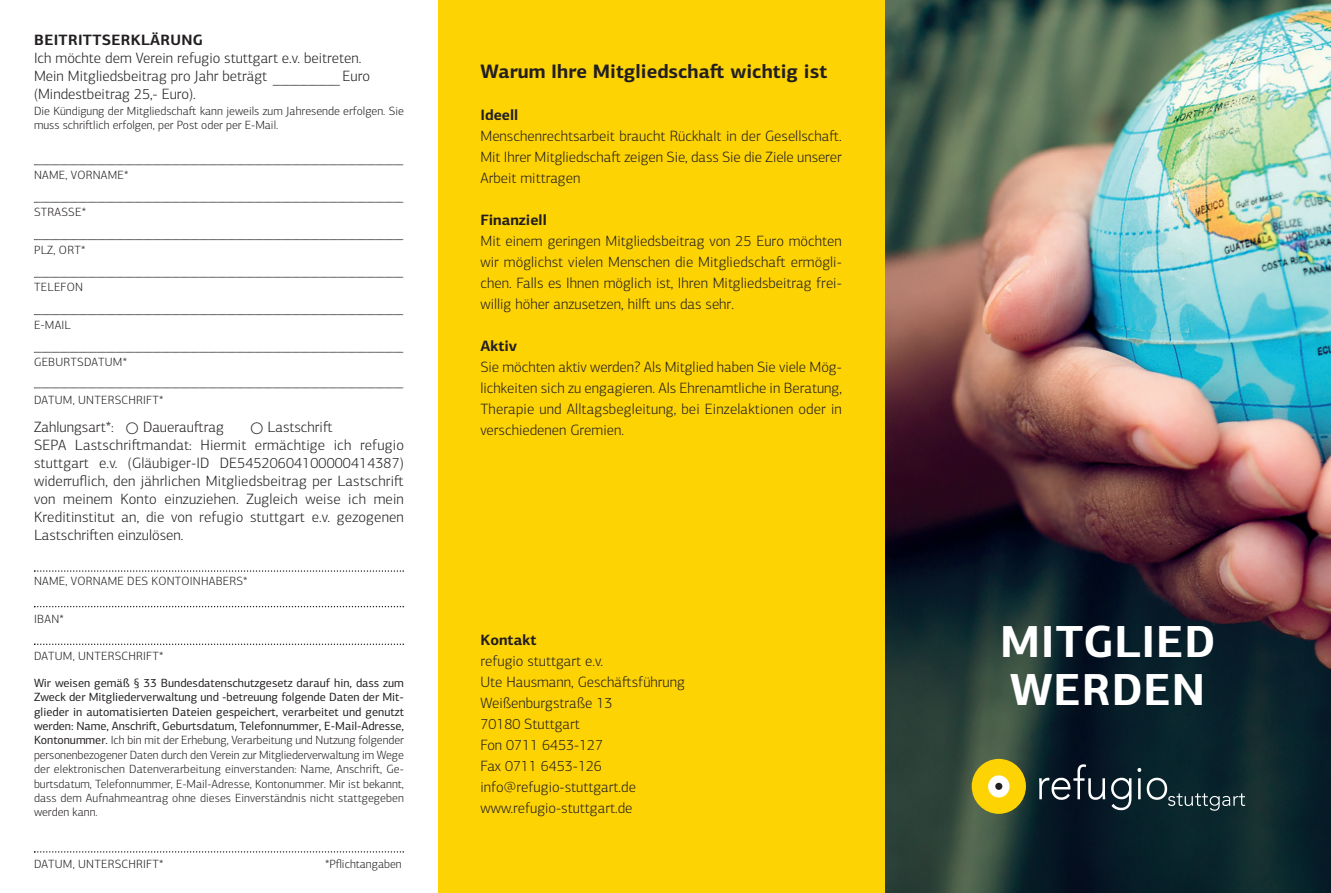
<style>
.page{position:relative;width:1331px;height:893px;background:#fff}
.page>*{position:absolute;margin:0;border:0;box-sizing:border-box;transform-origin:0 0}
.t1{font:700 45px "PF Centro Sans Pro";letter-spacing:.02em;color:#fff}
.t2{font:700 19.5px "PF Centro Sans Pro";color:#231f20}
.t3{font:300 15px/21px "PF Centro Sans Pro";color:#231f20;text-align:justify}
.t4{font:700 15px "PF Centro Sans Pro";color:#231f20}
.t5{font:700 15px "PF Centro Sans Pro";letter-spacing:.02em;color:#231f20}
.t6{font:300 12px/14.4px "PF Centro Sans Pro";letter-spacing:.005em;color:#231f20}
.s1{font-family:"Arial Unicode MS";font-weight:400}
.s2{font-weight:400}
</style>
<div class="page">
<img style="left:884px;top:0;width:447px;height:893px">
<div style="left:438px;top:0;width:446px;height:893px;background:#fed304"></div>
<svg style="left:272px;top:85px;width:69px;height:1px"></svg>
<svg style="left:34px;top:165px;width:369px;height:1px"></svg>
<svg style="left:34px;top:202px;width:370px;height:1px"></svg>
<svg style="left:34px;top:239px;width:370px;height:1px"></svg>
<svg style="left:34px;top:277px;width:370px;height:1px"></svg>
<svg style="left:34px;top:314px;width:370px;height:1px"></svg>
<svg style="left:34px;top:352px;width:370px;height:1px"></svg>
<svg style="left:34px;top:388px;width:369px;height:1px"></svg>
<svg style="left:34px;top:570px;width:370px;height:2px"></svg>
<svg style="left:34px;top:606px;width:370px;height:1px"></svg>
<svg style="left:34px;top:643px;width:370px;height:2px"></svg>
<svg style="left:34px;top:851px;width:370px;height:2px"></svg>
<svg style="left:1039px;top:764px;width:206px;height:47px;background:#263a42"></svg>
<div style="left:972px;top:759px;width:54px;height:55px;background:#fed304;border-radius:50%"></div>
<div style="left:988px;top:775px;width:21px;height:22px;background:#fff;border-radius:50%"></div>
<div style="left:995px;top:783px;width:7px;height:7px;background:#231f20;border-radius:50%"></div>
<p class="t5" style="left:34px;top:35px;width:170px">BEITRITTSERKLÄRUNG</p>
<p class="t3" style="left:34px;top:49px;width:329px">Ich möchte dem Verein refugio stuttgart e.v. beitreten.</p>
<p class="t3" style="left:34px;top:67px;width:235px">Mein Mitgliedsbeitrag pro Jahr beträgt</p>
<p class="t3" style="left:343px;top:67px;width:29px">Euro</p>
<p class="t3" style="left:34px;top:85px;width:163px">(Mindestbeitrag 25,- Euro).</p>
<p class="t6" style="left:34px;top:105px;width:371px">Die Kündigung der Mitgliedschaſt kann jeweils zum Jahresende erfolgen. Sie muss schriſtlich erfolgen, per Post oder per E-Mail.</p>
<p class="t6" style="left:34px;top:169px;width:96px">NAME, VORNAME*</p>
<p class="t6" style="left:34px;top:206px;width:53px">STRASSE*</p>
<p class="t6" style="left:34px;top:244px;width:53px">PLZ, ORT*</p>
<p class="t6" style="left:34px;top:281px;width:51px">TELEFON</p>
<p class="t6" style="left:34px;top:319px;width:38px">E-MAIL</p>
<p class="t6" style="left:34px;top:356px;width:94px">GEBURTSDATUM*</p>
<p class="t6" style="left:34px;top:394px;width:131px">DATUM, UNTERSCHRIFT*</p>
<p class="t3" style="left:34px;top:418px;width:191px">Zahlungsart*: <span class="s1">⃝</span> Dauerauſtrag</p>
<p class="t3" style="left:250px;top:418px;width:84px"><span class="s1">⃝</span> Lastschriſt</p>
<p class="t3" style="left:34px;top:436px;width:371px">SEPA Lastschriſtmandat: Hiermit ermächtige ich refugio</p>
<p class="t3" style="left:34px;top:454px;width:371px">stuttgart e.v. (Gläubiger-ID DE54520604100000414387)</p>
<p class="t3" style="left:34px;top:472px;width:371px">widerruflich, den jährlichen Mitgliedsbeitrag per Lastschriſt</p>
<p class="t3" style="left:34px;top:490px;width:371px">von meinem Konto einzuziehen. Zugleich weise ich mein</p>
<p class="t3" style="left:34px;top:508px;width:371px">Kreditinstitut an, die von refugio stuttgart e.v. gezogenen</p>
<p class="t3" style="left:34px;top:526px;width:151px">Lastschriſten einzulösen.</p>
<p class="t6" style="left:34px;top:575px;width:215px">NAME, VORNAME DES KONTOINHABERS*</p>
<p class="t6" style="left:34px;top:613px;width:31px">IBAN*</p>
<p class="t6" style="left:34px;top:650px;width:131px">DATUM, UNTERSCHRIFT*</p>
<p class="t6" style="left:34px;top:677px;width:371px;text-align:justify"><span class="s2">Wir weisen gemäß § 33 Bundesdatenschutzgesetz darauf hin, dass zum Zweck der Mitgliederverwaltung und -betreuung folgende Daten der Mit&shy;glieder in automatisierten Dateien gespeichert, verarbeitet und genutzt werden: Name, Anschriſt, Geburtsdatum, Telefonnummer, E-Mail-Adresse, Kontonummer.</span> Ich bin mit der Erhebung, Verarbeitung und Nutzung folgender personenbezogener Daten durch den Verein zur Mitgliederverwaltung im Wege der elektronischen Datenverarbeitung einverstanden: Name, Anschriſt, Ge&shy;burtsdatum, Telefonnummer, E-Mail-Adresse, Kontonummer. Mir ist bekannt, dass dem Aufnahmeantrag ohne dieses Einverständnis nicht stattgegeben werden kann.</p>
<p class="t6" style="left:34px;top:858px;width:131px">DATUM, UNTERSCHRIFT*</p>
<p class="t6" style="left:325px;top:858px;width:78px">*Pflichtangaben</p>
<p class="t2" style="left:480px;top:65px;width:348px">Warum Ihre Mitgliedschaſt wichtig ist</p>
<p class="t4" style="left:480px;top:110px;width:39px">Ideell</p>
<p class="t3" style="left:480px;top:127px;width:363px">Menschenrechtsarbeit braucht Rückhalt in der Gesellschaſt.<br>Mit Ihrer Mitgliedschaſt zeigen Sie, dass Sie die Ziele unserer Arbeit mittragen</p>
<p class="t4" style="left:480px;top:215px;width:68px">Finanziell</p>
<p class="t3" style="left:480px;top:232px;width:363px">Mit einem geringen Mitgliedsbeitrag von 25 Euro möchten wir möglichst vielen Menschen die Mitgliedschaſt ermögli&shy;chen. Falls es Ihnen möglich ist, Ihren Mitgliedsbeitrag frei&shy;willig höher anzusetzen, hilſt uns das sehr.</p>
<p class="t4" style="left:480px;top:341px;width:38px">Aktiv</p>
<p class="t3" style="left:480px;top:358px;width:363px">Sie möchten aktiv werden? Als Mitglied haben Sie viele Mög&shy;lichkeiten sich zu engagieren. Als Ehrenamtliche in Beratung, Therapie und Alltagsbegleitung, bei Einzelaktionen oder in verschiedenen Gremien.</p>
<p class="t4" style="left:480px;top:635px;width:57px">Kontakt</p>
<p class="t3" style="left:480px;top:652px;width:124px">refugio stuttgart e.v.</p>
<p class="t3" style="left:480px;top:673px;width:206px">Ute Hausmann, Geschäſtsführung</p>
<p class="t3" style="left:480px;top:694px;width:133px">Weißenburgstraße 13</p>
<p class="t3" style="left:480px;top:715px;width:101px">70180 Stuttgart</p>
<p class="t3" style="left:480px;top:736px;width:124px">Fon 0711 6453-127</p>
<p class="t3" style="left:480px;top:757px;width:123px">Fax 0711 6453-126</p>
<p class="t3" style="left:480px;top:778px;width:157px">info@refugio-stuttgart.de</p>
<p class="t3" style="left:480px;top:799px;width:154px">www.refugio-stuttgart.de</p>
<p class="t1" style="left:1000px;top:625px;width:217px">MITGLIED</p>
<p class="t1" style="left:1010px;top:673px;width:196px">WERDEN</p>
</div>
